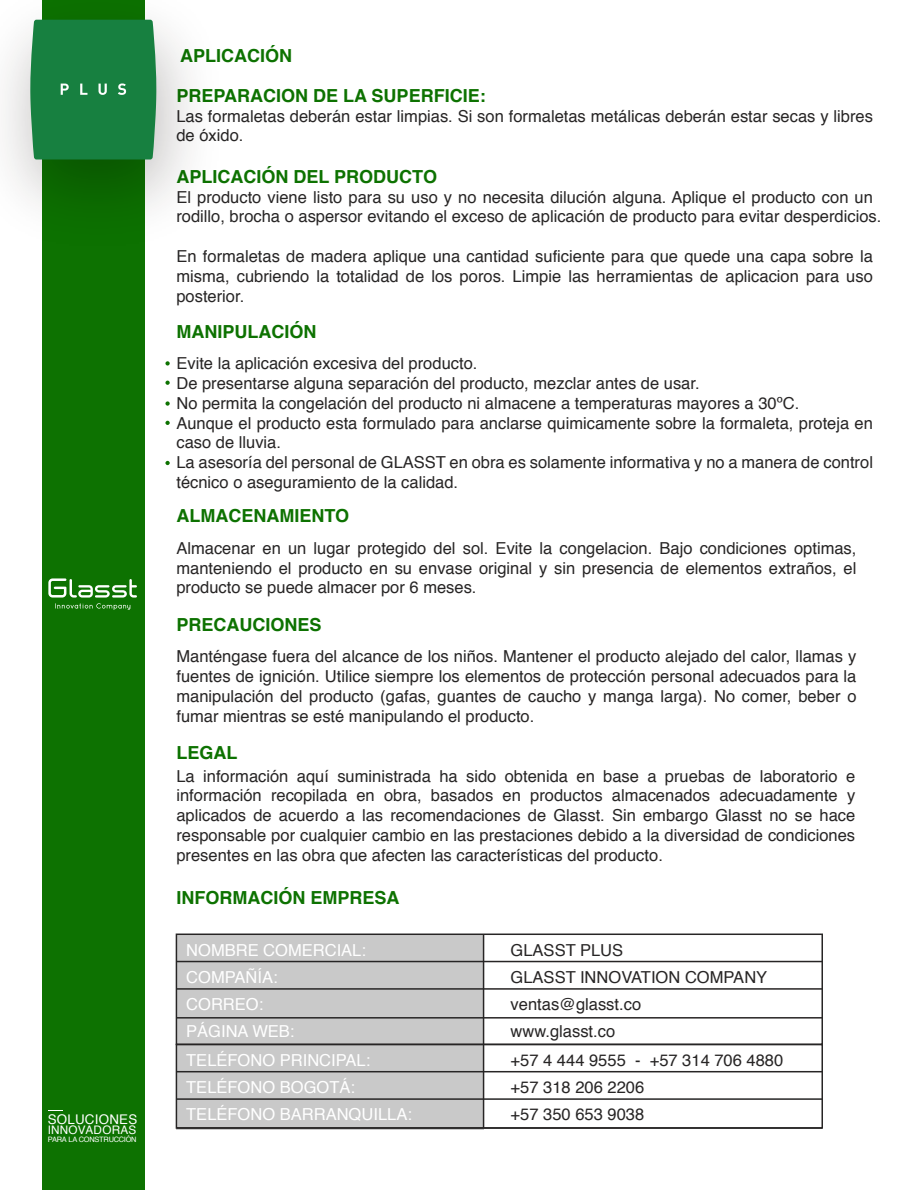
<style>
.page{position:relative;width:915px;height:1191px;background:#fff}
.page>*{position:absolute;margin:0;border:0;box-sizing:border-box;transform-origin:0 0}
.t1{font:700 18px "Helvetica";color:#0d7201}
.t2{font:16.5px/19.8px "Helvetica";color:#272525}
.t3{font:16.5px/27px "Helvetica";color:#fff}
.t4{font:13.35px "Helvetica";letter-spacing:.02em;color:#fff}
.t5{font:11.7px "Helvetica";letter-spacing:.02em;color:#fff}
.t6{font:7.35px "Helvetica";letter-spacing:-.03em;color:#fff}
</style>
<div class="page">
<div style="left:176px;top:934px;width:307px;height:195px;background:#c9c9c9"></div>
<div style="left:176px;top:933px;width:646px;height:112px;border:2px solid #272525"></div>
<hr style="left:176px;top:960px;width:645px;height:2px;background:#272525">
<hr style="left:176px;top:988px;width:645px;height:1px;background:#272525">
<hr style="left:176px;top:1017px;width:645px;height:1px;background:#272525">
<hr style="left:482px;top:934px;width:2px;height:110px;background:#272525">
<div style="left:176px;top:1043px;width:646px;height:85px;border:2px solid #272525"></div>
<hr style="left:176px;top:1071px;width:645px;height:1px;background:#272525">
<hr style="left:176px;top:1098px;width:645px;height:1px;background:#272525">
<hr style="left:176px;top:1127px;width:645px;height:1px;background:#272525">
<hr style="left:482px;top:1044px;width:2px;height:84px;background:#272525">
<svg style="left:165px;top:361px;width:5px;height:4px"></svg>
<svg style="left:165px;top:380px;width:5px;height:5px"></svg>
<svg style="left:165px;top:401px;width:5px;height:5px"></svg>
<svg style="left:165px;top:421px;width:5px;height:4px"></svg>
<svg style="left:165px;top:461px;width:5px;height:4px"></svg>
<div style="left:42px;top:0;width:102px;height:1189px;background:#0d7201"></div>
<svg style="left:48px;top:1110px;width:14px;height:1px"></svg>
<svg style="left:48px;top:578px;width:89px;height:19px"></svg>
<svg style="left:55px;top:603px;width:75px;height:7px"></svg>
<img style="left:4px;top:0;width:188px;height:272px">
<div style="left:30px;top:20px;width:126px;height:139px;background:#178040"></div>
<p class="t4" style="left:48px;top:1109px;width:91px">SOLUCIONES</p>
<p class="t5" style="left:48px;top:1120px;width:90px">INNOVADORAS</p>
<p class="t6" style="left:48px;top:1133px;width:90px">PARA LA CONSTRUCCIÓN</p>
<p class="t1" style="left:180px;top:41px;width:113px">APLICACIÓN</p>
<p class="t1" style="left:176px;top:81px;width:311px">PREPARACION DE LA SUPERFICIE:</p>
<p class="t2" style="left:176px;top:106px;width:697px">Las formaletas deberán estar limpias. Si son formaletas metálicas deberán estar secas y libres de óxido.</p>
<p class="t1" style="left:176px;top:162px;width:262px">APLICACIÓN DEL PRODUCTO</p>
<p class="t2" style="left:176px;top:187px;width:706px">El producto viene listo para su uso y no necesita dilución alguna. Aplique el producto con un rodillo, brocha o aspersor evitando el exceso de aplicación de producto para evitar desperdicios.</p>
<p class="t2" style="left:176px;top:247px;width:697px;text-align:justify">En formaletas de madera aplique una cantidad suficiente para que quede una capa sobre la misma, cubriendo la totalidad de los poros. Limpie las herramientas de aplicacion para uso posterior.</p>
<p class="t1" style="left:176px;top:317px;width:141px">MANIPULACIÓN</p>
<p class="t2" style="left:176px;top:354px;width:697px">Evite la aplicación excesiva del producto.<br>De presentarse alguna separación del producto, mezclar antes de usar.<br>No permita la congelación del producto ni almacene a temperaturas mayores a 30ºC.<br>Aunque el producto esta formulado para anclarse quimicamente sobre la formaleta, proteja en caso de lluvia.<br>La asesoría del personal de GLASST en obra es solamente informativa y no a manera de control técnico o aseguramiento de la calidad.</p>
<p class="t1" style="left:176px;top:501px;width:174px">ALMACENAMIENTO</p>
<p class="t2" style="left:176px;top:538px;width:681px;text-align:justify">Almacenar en un lugar protegido del sol. Evite la congelacion. Bajo condiciones optimas, manteniendo el producto en su envase original y sin presencia de elementos extraños, el producto se puede almacer por 6 meses.</p>
<p class="t1" style="left:176px;top:610px;width:147px">PRECAUCIONES</p>
<p class="t2" style="left:176px;top:647px;width:681px;text-align:justify">Manténgase fuera del alcance de los niños. Mantener el producto alejado del calor, llamas y fuentes de ignición. Utilice siempre los elementos de protección personal adecuados para la manipulación del producto (gafas, guantes de caucho y manga larga). No comer, beber o fumar mientras se esté manipulando el producto.</p>
<p class="t1" style="left:176px;top:738px;width:63px">LEGAL</p>
<p class="t2" style="left:176px;top:766px;width:680px;text-align:justify">La información aquí suministrada ha sido obtenida en base a pruebas de laboratorio e información recopilada en obra, basados en productos almacenados adecuadamente y aplicados de acuerdo a las recomendaciones de Glasst. Sin embargo Glasst no se hace responsable por cualquier cambio en las prestaciones debido a la diversidad de condiciones presentes en las obra que afecten las características del producto.</p>
<p class="t1" style="left:176px;top:883px;width:225px">INFORMACIÓN EMPRESA</p>
<p class="t3" style="left:186px;top:937px;width:181px">NOMBRE COMERCIAL:<br>COMPAÑÍA:<br>CORREO:<br>PÁGINA WEB:</p>
<p class="t2" style="left:510px;top:937px;width:258px;line-height:27px">GLASST PLUS<br>GLASST INNOVATION COMPANY ventas@glasst.co<br>www.glasst.co</p>
<p class="t3" style="left:186px;top:1047px;width:227px">TELÉFONO PRINCIPAL:<br>TELÉFONO BOGOTÁ:<br>TELÉFONO BARRANQUILLA:</p>
<p class="t2" style="left:510px;top:1047px;width:274px;line-height:27px">+57 4 444 9555 - +57 314 706 4880 +57 318 206 2206<br>+57 350 653 9038</p>
</div>
